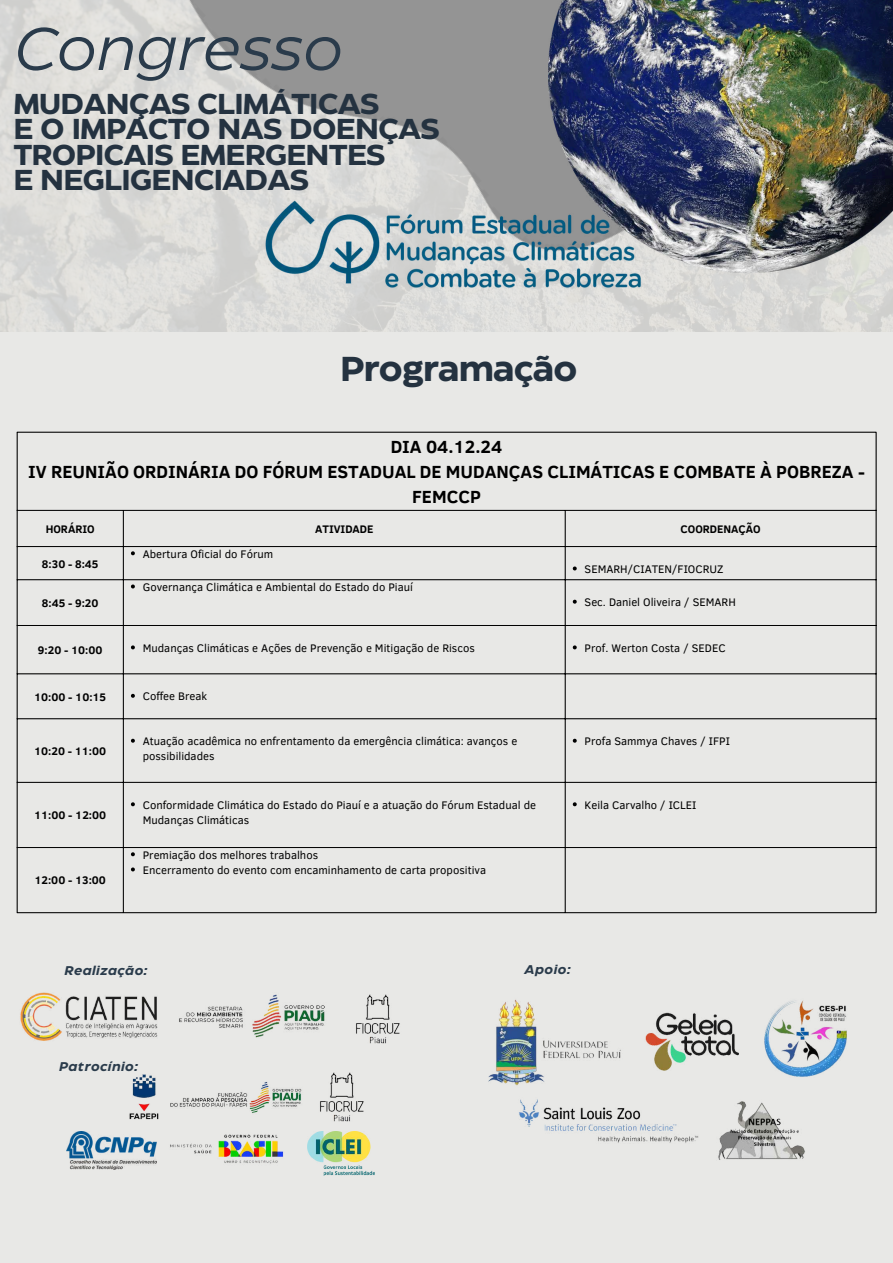
<style>
.page{position:relative;width:893px;height:1263px;background:#e8e8e6}
.page>*{position:absolute;margin:0;border:0;box-sizing:border-box;transform-origin:0 0}
.t1{font:italic 60px "Eastman Roman";color:#2a3b4b}
.t2{font:700 34.5px "Eastman Roman";letter-spacing:-.025em;color:#243240}
.t3{font:700 28.72px/25.2px "Eastman Roman";letter-spacing:-.03em;color:#243240}
.t4{font:700 18px/24.8px "Clear Sans";color:#000;text-align:center}
.t5{font:italic 700 12.6px "Eastman Roman";letter-spacing:.035em;color:#2a3b4b}
.t6{font:11.25px/15.1px "Clear Sans";color:#000}
.t7{font:700 11.25px "Clear Sans";color:#000}
</style>
<div class="page">
<img style="left:0;top:0;width:893px;height:332px">
<img style="left:548px;top:0;width:345px;height:273px">
<svg style="left:131px;top:551px;width:4px;height:4px"></svg>
<svg style="left:573px;top:566px;width:4px;height:4px"></svg>
<svg style="left:131px;top:584px;width:4px;height:4px"></svg>
<svg style="left:573px;top:600px;width:4px;height:4px"></svg>
<svg style="left:131px;top:645px;width:4px;height:4px"></svg>
<svg style="left:573px;top:645px;width:4px;height:4px"></svg>
<svg style="left:131px;top:694px;width:4px;height:4px"></svg>
<svg style="left:131px;top:739px;width:4px;height:4px"></svg>
<svg style="left:573px;top:739px;width:4px;height:4px"></svg>
<svg style="left:131px;top:802px;width:4px;height:4px"></svg>
<svg style="left:573px;top:802px;width:4px;height:4px"></svg>
<svg style="left:131px;top:852px;width:4px;height:4px"></svg>
<svg style="left:131px;top:867px;width:4px;height:4px"></svg>
<hr style="left:17px;top:432px;width:1px;height:480px;background:#000">
<hr style="left:123px;top:511px;width:1px;height:401px;background:#000">
<hr style="left:565px;top:511px;width:1px;height:401px;background:#000">
<hr style="left:875px;top:432px;width:1px;height:480px;background:#000">
<hr style="left:17px;top:432px;width:859px;height:1px;background:#000">
<hr style="left:17px;top:510px;width:859px;height:1px;background:#000">
<hr style="left:17px;top:546px;width:859px;height:1px;background:#000">
<hr style="left:17px;top:579px;width:859px;height:1px;background:#000">
<hr style="left:17px;top:625px;width:859px;height:1px;background:#000">
<hr style="left:17px;top:673px;width:859px;height:1px;background:#000">
<hr style="left:17px;top:718px;width:859px;height:1px;background:#000">
<hr style="left:17px;top:782px;width:859px;height:1px;background:#000">
<hr style="left:17px;top:847px;width:859px;height:1px;background:#000">
<hr style="left:17px;top:912px;width:859px;height:1px;background:#000">
<img style="left:20px;top:992px;width:138px;height:49px">
<img style="left:645px;top:1012px;width:94px;height:44px">
<img style="left:519px;top:1054px;width:188px;height:89px">
<img style="left:129px;top:1074px;width:173px;height:46px">
<img style="left:66px;top:1131px;width:72px;height:38px">
<img style="left:138px;top:1102px;width:170px;height:62px">
<img style="left:308px;top:1140px;width:66px;height:36px">
<img style="left:764px;top:1001px;width:83px;height:76px">
<img style="left:179px;top:994px;width:146px;height:44px">
<img style="left:718px;top:1101px;width:87px;height:59px">
<img style="left:356px;top:994px;width:44px;height:50px">
<img style="left:306px;top:1072px;width:63px;height:68px">
<img style="left:248px;top:157px;width:411px;height:154px">
<img style="left:488px;top:999px;width:148px;height:91px">
<h1 class="t1" style="left:13px;top:26px;width:331px">Congresso</h1>
<h3 class="t3" style="left:13px;top:93px;width:428px">MUDANÇAS CLIMÁTICAS<br>E O IMPACTO NAS DOENÇAS<br>TROPICAIS EMERGENTES<br>E NEGLIGENCIADAS</h3>
<h2 class="t2" style="left:340px;top:355px;width:239px">Programação</h2>
<h3 class="t4" style="left:28px;top:434px;width:838px">DIA 04.12.24<br>IV REUNIÃO ORDINÁRIA DO FÓRUM ESTADUAL DE MUDANÇAS CLIMÁTICAS E COMBATE À POBREZA -<br>FEMCCP</h3>
<p class="t7" style="left:46px;top:520px;width:50px">HORÁRIO</p>
<p class="t7" style="left:315px;top:520px;width:60px">ATIVIDADE</p>
<p class="t7" style="left:680px;top:520px;width:82px">COORDENAÇÃO</p>
<p class="t7" style="left:42px;top:555px;width:58px">8:30 - 8:45</p>
<p class="t6" style="left:143px;top:545px;width:132px">Abertura Oficial do Fórum</p>
<p class="t6" style="left:584px;top:561px;width:140px">SEMARH/CIATEN/FIOCRUZ</p>
<p class="t7" style="left:42px;top:595px;width:58px">8:45 - 9:20</p>
<p class="t6" style="left:143px;top:579px;width:272px">Governança Climática e Ambiental do Estado do Piauí</p>
<p class="t6" style="left:584px;top:594px;width:153px">Sec. Daniel Oliveira / SEMARH</p>
<p class="t7" style="left:38px;top:642px;width:66px">9:20 - 10:00</p>
<p class="t6" style="left:143px;top:639px;width:333px">Mudanças Climáticas e Ações de Prevenção e Mitigação de Riscos</p>
<p class="t6" style="left:584px;top:639px;width:142px">Prof. Werton Costa / SEDEC</p>
<p class="t7" style="left:34px;top:688px;width:73px">10:00 - 10:15</p>
<p class="t6" style="left:143px;top:688px;width:66px">Coffee Break</p>
<p class="t7" style="left:34px;top:743px;width:73px">10:20 - 11:00</p>
<p class="t6" style="left:143px;top:733px;width:376px">Atuação acadêmica no enfrentamento da emergência climática: avanços e possibilidades</p>
<p class="t6" style="left:584px;top:733px;width:147px">Profa Sammya Chaves / IFPI</p>
<p class="t7" style="left:34px;top:807px;width:73px">11:00 - 12:00</p>
<p class="t6" style="left:143px;top:796px;width:395px">Conformidade Climática do Estado do Piauí e a atuação do Fórum Estadual de<br>Mudanças Climáticas</p>
<p class="t6" style="left:584px;top:796px;width:113px">Keila Carvalho / ICLEI</p>
<p class="t7" style="left:34px;top:872px;width:73px">12:00 - 13:00</p>
<p class="t6" style="left:143px;top:846px;width:345px">Premiação dos melhores trabalhos<br>Encerramento do evento com encaminhamento de carta propositiva</p>
<p class="t5" style="left:64px;top:965px;width:84px">Realização:</p>
<p class="t5" style="left:524px;top:964px;width:47px">Apoio:</p>
<p class="t5" style="left:59px;top:1062px;width:80px">Patrocínio:</p>
</div>
